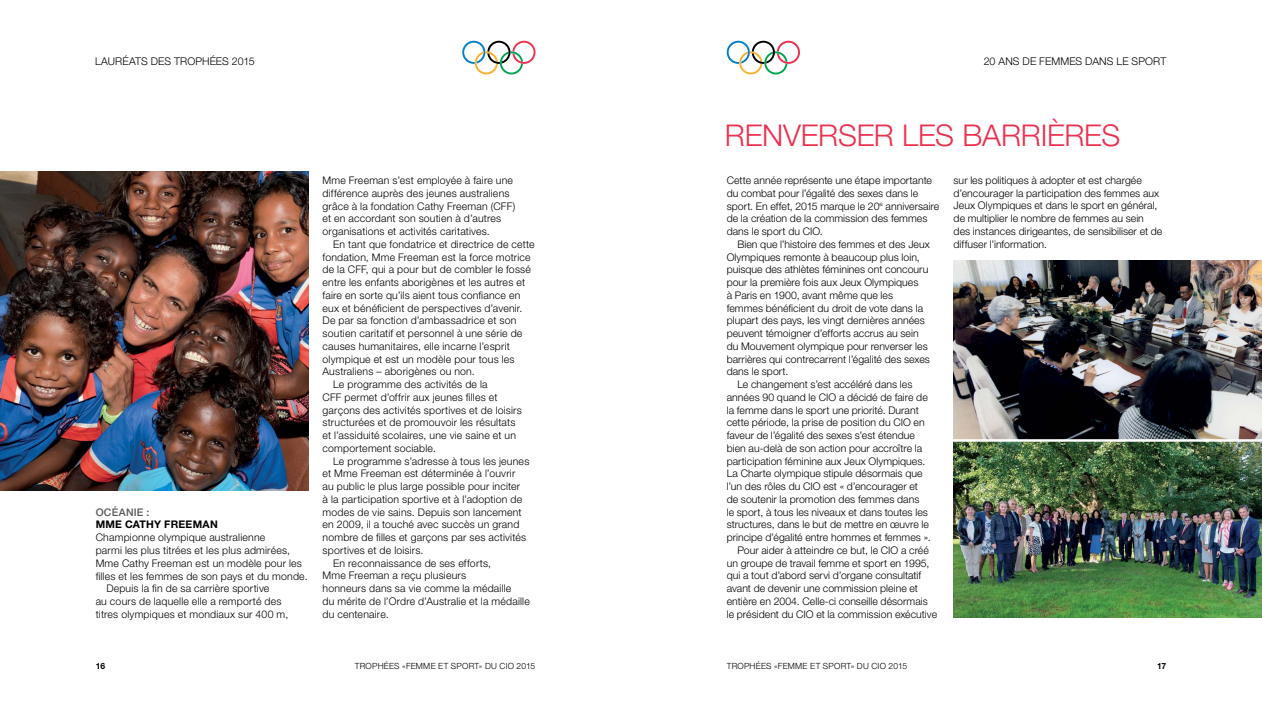
<style>
.page{position:relative;width:1262px;height:709px;background:#fff}
.page>*{position:absolute;margin:0;border:0;box-sizing:border-box;transform-origin:0 0}
.t1{font:300 30px "Helvetica Neue LT";letter-spacing:-.01em;color:#ee2f4e}
.t2{font:300 10.62px "Helvetica Neue LT";letter-spacing:.01em;color:#000}
.t3{font:300 10.5px/12.8px "Helvetica Neue LT";letter-spacing:.01em;color:#000}
.t4{font:700 10.5px "Helvetica Neue LT";letter-spacing:.025em;color:#000}
.t5{font:500 10.5px "Helvetica Neue LT";letter-spacing:.02em;color:#58595b}
.t6{font:300 8.5px "Helvetica Neue LT";letter-spacing:.025em;color:#000}
.t7{font:700 8.5px "Helvetica Neue LT";color:#000}
</style>
<div class="page">
<img style="left:953px;top:261px;width:308px;height:356px">
<hr style="left:946px;top:439px;width:315px;height:2px;background:#fff">
<img style="left:0;top:171px;width:308px;height:319px">
<svg style="left:462px;top:41px;width:73px;height:33px"></svg>
<svg style="left:726px;top:41px;width:74px;height:33px"></svg>
<p class="t2" style="left:95px;top:55px;width:161px">LAURÉATS DES TROPHÉES 2015</p>
<p class="t5" style="left:96px;top:506px;width:55px">OCÉANIE :</p>
<p class="t4" style="left:96px;top:518px;width:124px">MME CATHY FREEMAN</p>
<p class="t3" style="left:96px;top:531px;width:171px">Championne olympique australienne</p>
<p class="t3" style="left:96px;top:543px;width:196px">parmi les plus titrées et les plus admirées,</p>
<p class="t3" style="left:96px;top:556px;width:208px">Mme Cathy Freeman est un modèle pour les</p>
<p class="t3" style="left:96px;top:569px;width:213px">filles et les femmes de son pays et du monde.</p>
<p class="t3" style="left:106px;top:582px;width:164px">Depuis la fin de sa carrière sportive</p>
<p class="t3" style="left:96px;top:594px;width:187px">au cours de laquelle elle a remporté des</p>
<p class="t3" style="left:96px;top:607px;width:194px">titres olympiques et mondiaux sur 400 m,</p>
<p class="t3" style="left:322px;top:174px;width:194px">Mme Freeman s’est employée à faire une différence auprès des jeunes australiens grâce à la fondation Cathy Freeman (CFF) et en accordant son soutien à d’autres organisations et activités caritatives.</p>
<p class="t3" style="left:333px;top:237px;width:203px">En tant que fondatrice et directrice de cette</p>
<p class="t3" style="left:322px;top:250px;width:210px">fondation, Mme Freeman est la force motrice</p>
<p class="t3" style="left:322px;top:263px;width:210px">de la CFF, qui a pour but de combler le fossé</p>
<p class="t3" style="left:322px;top:276px;width:204px">entre les enfants aborigènes et les autres et</p>
<p class="t3" style="left:322px;top:288px;width:199px">faire en sorte qu’ils aient tous confiance en</p>
<p class="t3" style="left:322px;top:301px;width:201px">eux et bénéficient de perspectives d’avenir.</p>
<p class="t3" style="left:322px;top:314px;width:195px">De par sa fonction d’ambassadrice et son</p>
<p class="t3" style="left:322px;top:327px;width:201px">soutien caritatif et personnel à une série de</p>
<p class="t3" style="left:322px;top:339px;width:189px">causes humanitaires, elle incarne l’esprit</p>
<p class="t3" style="left:322px;top:352px;width:193px">olympique et est un modèle pour tous les</p>
<p class="t3" style="left:322px;top:365px;width:154px">Australiens – aborigènes ou non.</p>
<p class="t3" style="left:333px;top:378px;width:156px">Le programme des activités de la</p>
<p class="t3" style="left:322px;top:390px;width:176px">CFF permet d’offrir aux jeunes filles et</p>
<p class="t3" style="left:322px;top:403px;width:201px">garçons des activités sportives et de loisirs</p>
<p class="t3" style="left:322px;top:416px;width:194px">structurées et de promouvoir les résultats</p>
<p class="t3" style="left:322px;top:429px;width:195px">et l’assiduité scolaires, une vie saine et un</p>
<p class="t3" style="left:322px;top:441px;width:115px">comportement sociable.</p>
<p class="t3" style="left:333px;top:454px;width:198px">Le programme s’adresse à tous les jeunes</p>
<p class="t3" style="left:322px;top:467px;width:194px">et Mme Freeman est déterminée à l’ouvrir</p>
<p class="t3" style="left:322px;top:480px;width:199px">au public le plus large possible pour inciter</p>
<p class="t3" style="left:322px;top:492px;width:201px">à la participation sportive et à l’adoption de</p>
<p class="t3" style="left:322px;top:505px;width:201px">modes de vie sains. Depuis son lancement</p>
<p class="t3" style="left:322px;top:518px;width:198px">en 2009, il a touché avec succès un grand</p>
<p class="t3" style="left:322px;top:531px;width:205px">nombre de filles et garçons par ses activités</p>
<p class="t3" style="left:322px;top:543px;width:102px">sportives et de loisirs.</p>
<p class="t3" style="left:333px;top:556px;width:159px">En reconnaissance de ses efforts,</p>
<p class="t3" style="left:322px;top:569px;width:145px">Mme Freeman a reçu plusieurs</p>
<p class="t3" style="left:322px;top:582px;width:190px">honneurs dans sa vie comme la médaille</p>
<p class="t3" style="left:322px;top:594px;width:209px">du mérite de l’Ordre d’Australie et la médaille</p>
<p class="t3" style="left:322px;top:607px;width:68px">du centenaire.</p>
<p class="t7" style="left:96px;top:660px;width:11px">16</p>
<p class="t6" style="left:355px;top:660px;width:182px">TROPHÉES «FEMME ET SPORT» DU CIO 2015</p>
<p class="t2" style="left:983px;top:55px;width:184px">20 ANS DE FEMMES DANS LE SPORT</p>
<h1 class="t1" style="left:725px;top:117px;width:397px">RENVERSER LES BARRIÈRES</h1>
<p class="t3" style="left:726px;top:174px;width:214px">Cette année représente une étape importante du combat pour l’égalité des sexes dans le sport. En effet, 2015 marque le 20<sup>e</sup> anniversaire de la création de la commission des femmes dans le sport du CIO.</p>
<p class="t3" style="left:737px;top:237px;width:194px">Bien que l’histoire des femmes et des Jeux</p>
<p class="t3" style="left:726px;top:250px;width:194px">Olympiques remonte à beaucoup plus loin,</p>
<p class="t3" style="left:726px;top:263px;width:203px">puisque des athlètes féminines ont concouru</p>
<p class="t3" style="left:726px;top:276px;width:193px">pour la première fois aux Jeux Olympiques</p>
<p class="t3" style="left:726px;top:288px;width:168px">à Paris en 1900, avant même que les</p>
<p class="t3" style="left:726px;top:301px;width:198px">femmes bénéficient du droit de vote dans la</p>
<p class="t3" style="left:726px;top:314px;width:200px">plupart des pays, les vingt dernières années</p>
<p class="t3" style="left:726px;top:327px;width:193px">peuvent témoigner d’efforts accrus au sein</p>
<p class="t3" style="left:726px;top:339px;width:203px">du Mouvement olympique pour renverser les</p>
<p class="t3" style="left:726px;top:352px;width:205px">barrières qui contrecarrent l’égalité des sexes</p>
<p class="t3" style="left:726px;top:365px;width:63px">dans le sport.</p>
<p class="t3" style="left:737px;top:378px;width:177px">Le changement s’est accéléré dans les</p>
<p class="t3" style="left:726px;top:390px;width:202px">années 90 quand le CIO a décidé de faire de</p>
<p class="t3" style="left:726px;top:403px;width:194px">la femme dans le sport une priorité. Durant</p>
<p class="t3" style="left:726px;top:416px;width:199px">cette période, la prise de position du CIO en</p>
<p class="t3" style="left:726px;top:429px;width:190px">faveur de l’égalité des sexes s’est étendue</p>
<p class="t3" style="left:726px;top:441px;width:197px">bien au-delà de son action pour accroître la</p>
<p class="t3" style="left:726px;top:454px;width:200px">participation féminine aux Jeux Olympiques.</p>
<p class="t3" style="left:726px;top:467px;width:197px">La Charte olympique stipule désormais que</p>
<p class="t3" style="left:726px;top:480px;width:193px">l’un des rôles du CIO est « d’encourager et</p>
<p class="t3" style="left:726px;top:492px;width:194px">de soutenir la promotion des femmes dans</p>
<p class="t3" style="left:726px;top:505px;width:203px">le sport, à tous les niveaux et dans toutes les</p>
<p class="t3" style="left:726px;top:518px;width:204px">structures, dans le but de mettre en œuvre le</p>
<p class="t3" style="left:726px;top:531px;width:205px">principe d’égalité entre hommes et femmes ».</p>
<p class="t3" style="left:737px;top:543px;width:193px">Pour aider à atteindre ce but, le CIO a créé</p>
<p class="t3" style="left:726px;top:556px;width:204px">un groupe de travail femme et sport en 1995,</p>
<p class="t3" style="left:726px;top:569px;width:196px">qui a tout d’abord servi d’organe consultatif</p>
<p class="t3" style="left:726px;top:582px;width:193px">avant de devenir une commission pleine et</p>
<p class="t3" style="left:726px;top:594px;width:203px">entière en 2004. Celle-ci conseille désormais</p>
<p class="t3" style="left:726px;top:607px;width:212px">le président du CIO et la commission exécutive</p>
<p class="t3" style="left:953px;top:174px;width:210px">sur les politiques à adopter et est chargée d’encourager la participation des femmes aux Jeux Olympiques et dans le sport en général, de multiplier le nombre de femmes au sein des instances dirigeantes, de sensibiliser et de diffuser l’information.</p>
<p class="t6" style="left:726px;top:660px;width:182px">TROPHÉES «FEMME ET SPORT» DU CIO 2015</p>
<p class="t7" style="left:1157px;top:660px;width:11px">17</p>
</div>
